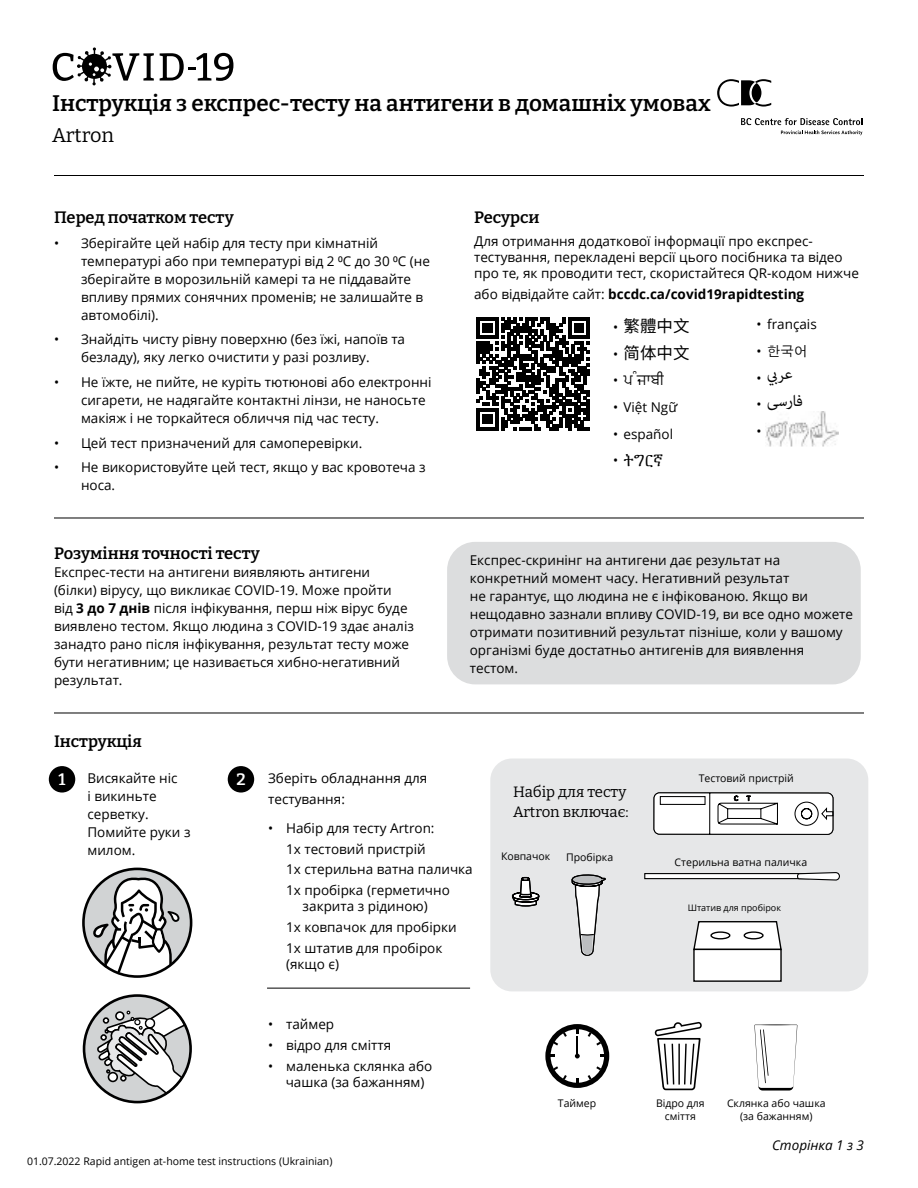
<style>
.page{position:relative;width:918px;height:1188px;background:#fff}
.page>*{position:absolute;margin:0;border:0;box-sizing:border-box;transform-origin:0 0}
.t1{font:600 22.5px "Bitter";color:#000}
.t2{font:22.5px/27px "Adobe Arabic";color:#000}
.t3{font:19.8px "Bitter";color:#000}
.t4{font:600 16.5px "Bitter";letter-spacing:-.005em;color:#000}
.t5{font:16.5px "Monotype Gurmukhi";color:#000}
.t6{font:16.5px "Noto Sans TC";color:#000}
.t7{font:16.5px "Noto Sans SC";color:#000}
.t8{font:600 16.5px "Bitter";color:#fff}
.t9{font:15px/19.2px "Bitter";color:#000}
.t10{font:13.5px/18px "Open Sans";color:#000}
.t11{font:700 13.5px "Open Sans";color:#000}
.t12{font:italic 13.5px "Open Sans";color:#000}
.t13{font:13.5px "Kefa";color:#000}
.t14{font:13.5px "Apple Gothic";color:#000}
.t15{font:10.5px/13.2px "Open Sans";color:#000;text-align:center}
.t16{font:9px "Open Sans";color:#000}
.s1{font-weight:700}
.s2{font-weight:400}
.s3{font-family:"Open Sans";font-size:13.5px}
.s4{font-family:"Open Sans"}
</style>
<div class="page">
<div style="left:447px;top:542px;width:414px;height:142px;background:#dcddde;border-radius:28px"></div>
<hr style="left:54px;top:518px;width:810px;height:1px;background:#000">
<hr style="left:54px;top:713px;width:810px;height:1px;background:#000">
<div style="left:49px;top:766px;width:26px;height:27px;background:#000;border-radius:50%"></div>
<div style="left:228px;top:766px;width:26px;height:27px;background:#000;border-radius:50%"></div>
<svg style="left:84px;top:869px;width:107px;height:104px"></svg>
<div style="left:82px;top:868px;width:110px;height:110px;border:3px solid #000;border-radius:50%"></div>
<svg style="left:84px;top:996px;width:107px;height:106px"></svg>
<div style="left:83px;top:994px;width:109px;height:109px;border:3px solid #000;border-radius:50%"></div>
<div style="left:490px;top:759px;width:378px;height:232px;background:#e6e7e8;border-radius:22px"></div>
<svg style="left:693px;top:921px;width:89px;height:28px;background:#dadada"></svg>
<div style="left:693px;top:949px;width:89px;height:33px;background:#fff;border:1px solid #000"></div>
<svg style="left:511px;top:877px;width:29px;height:30px"></svg>
<div style="left:519px;top:894px;width:13px;height:4px;border:1px solid #000"></div>
<svg style="left:644px;top:873px;width:9px;height:6px"></svg>
<svg style="left:653px;top:792px;width:187px;height:88px"></svg>
<svg style="left:571px;top:874px;width:35px;height:82px"></svg>
<svg style="left:545px;top:1024px;width:64px;height:64px"></svg>
<svg style="left:654px;top:1022px;width:48px;height:69px"></svg>
<svg style="left:754px;top:1024px;width:43px;height:67px"></svg>
<hr style="left:267px;top:988px;width:203px;height:1px;background:#000">
<svg style="left:476px;top:317px;width:114px;height:114px"></svg>
<svg style="left:477px;top:318px;width:112px;height:112px"></svg>
<img style="left:766px;top:411px;width:73px;height:36px">
<svg style="left:53px;top:47px;width:101px;height:38px"></svg>
<svg style="left:160px;top:53px;width:73px;height:28px"></svg>
<svg style="left:741px;top:118px;width:121px;height:17px"></svg>
<svg style="left:717px;top:79px;width:54px;height:28px"></svg>
<hr style="left:54px;top:175px;width:810px;height:1px;background:#000">
<h1 class="t1" style="left:52px;top:89px;width:660px">Інструкція з експрес-тесту на антигени в домашніх умовах</h1>
<h2 class="t3" style="left:52px;top:123px;width:64px">Artron</h2>
<p class="t4" style="left:54px;top:207px;width:181px">Перед початком тесту</p>
<p class="t10" style="left:81px;top:233px;width:351px;text-indent:-27px">• Зберігайте цей набір для тесту при кімнатній температурі або при температурі від 2 ⁰C до 30 ⁰C (не зберігайте в морозильній камері та не піддавайте впливу прямих сонячних променів; не залишайте в автомобілі).</p>
<p class="t10" style="left:81px;top:330px;width:326px;text-indent:-27px">• Знайдіть чисту рівну поверхню (без їжі, напоїв та безладу), яку легко очистити у разі розливу.</p>
<p class="t10" style="left:81px;top:373px;width:352px;text-indent:-27px">• Не їжте, не пийте, не куріть тютюнові або електронні сигарети, не надягайте контактні лінзи, не наносьте макіяж і не торкайтеся обличчя під час тесту.</p>
<p class="t10" style="left:54px;top:433px;width:310px">• Цей тест призначений для самоперевірки.</p>
<p class="t10" style="left:81px;top:458px;width:346px;text-indent:-27px">• Не використовуйте цей тест, якщо у вас кровотеча з носа.</p>
<p class="t4" style="left:54px;top:543px;width:207px">Розуміння точності тесту</p>
<p class="t10" style="left:54px;top:562px;width:361px">Експрес-тести на антигени виявляють антигени (білки) вірусу, що викликає COVID-19. Може пройти<br>від <span class="s1">3 до 7 днів</span> після інфікування, перш ніж вірус буде виявлено тестом. Якщо людина з COVID-19 здає аналіз занадто рано після інфікування, результат тесту може бути негативним; це називається хибно-негативний результат.</p>
<p class="t4" style="left:474px;top:207px;width:67px">Ресурси</p>
<p class="t10" style="left:474px;top:232px;width:386px;line-height:16.2px">Для отримання додаткової інформації про експрес&shy;тестування, перекладені версії цього посібника та відео про те, як проводити тест, скористайтеся QR-кодом нижче</p>
<p class="t11" style="left:474px;top:284px;width:332px"><span class="s2">або відвідайте сайт:</span> bccdc.ca/covid19rapidtesting</p>
<p class="t6" style="left:613px;top:317px;width:78px"><span class="s3">•</span> 繁體中文</p>
<p class="t7" style="left:613px;top:343px;width:78px"><span class="s3">•</span> 简体中文</p>
<p class="t5" style="left:613px;top:371px;width:52px"><span class="s3">•</span> ਪੰਜਾਬੀ</p>
<p class="t10" style="left:613px;top:398px;width:66px">• Việt Ngữ</p>
<p class="t10" style="left:613px;top:424px;width:62px">• español</p>
<p class="t13" style="left:613px;top:453px;width:52px"><span class="s4">•</span> ትግርኛ</p>
<p class="t10" style="left:757px;top:315px;width:62px">• français</p>
<p class="t14" style="left:757px;top:343px;width:53px"><span class="s4">•</span> 한국어</p>
<p class="t10" style="left:757px;top:364px;width:7px;line-height:26.7px;text-align:justify">• • •</p>
<h1 class="t2" style="left:767px;top:357px;width:38px">عري ب<br>فارسی</h1>
<p class="t10" style="left:470px;top:551px;width:385px">Експрес-скринінг на антигени дає результат на конкретний момент часу. Негативний результат<br>не гарантує, що людина не є інфікованою. Якщо ви нещодавно зазнали впливу COVID-19, ви все одно можете отримати позитивний результат пізніше, коли у вашому організмі буде достатньо антигенів для виявлення тестом.</p>
<p class="t4" style="left:54px;top:731px;width:89px">Інструкція</p>
<p class="t10" style="left:87px;top:769px;width:105px">Висякайте ніс<br>і викиньте серветку.<br>Помийте руки з милом.</p>
<p class="t10" style="left:268px;top:767px;width:161px;line-height:20.7px">Зберіть обладнання для тестування:</p>
<p class="t8" style="left:59px;top:769px;width:8px">1</p>
<p class="t8" style="left:236px;top:769px;width:11px">2</p>
<p class="t15" style="left:699px;top:771px;width:97px">Тестовий пристрій</p>
<p class="t9" style="left:513px;top:782px;width:117px">Набір для тесту<br>Artron включає:</p>
<p class="t10" style="left:286px;top:817px;width:188px;line-height:20.7px;text-indent:-18px">• Набір для тесту Artron:<br>1x тестовий пристрій<br>1x стерильна ватна паличка<br>1x пробірка (герметично</p>
<p class="t10" style="left:286px;top:896px;width:172px;line-height:20.7px;text-indent:17px">закрита з рідиною)<br>1x ковпачок для пробірки<br>1x штатив для пробірок</p>
<p class="t10" style="left:286px;top:955px;width:54px">(якщо є)</p>
<p class="t15" style="left:501px;top:849px;width:51px">Ковпачок</p>
<p class="t15" style="left:566px;top:850px;width:49px">Пробірка</p>
<p class="t15" style="left:675px;top:855px;width:134px">Стерильна ватна паличка</p>
<p class="t16" style="left:688px;top:902px;width:95px">Штатив для пробірок</p>
<p class="t10" style="left:268px;top:1015px;width:68px">• таймер</p>
<p class="t10" style="left:268px;top:1036px;width:125px">• відро для сміття</p>
<p class="t10" style="left:286px;top:1057px;width:148px;line-height:16.2px;text-indent:-18px">• маленька склянка або чашка (за бажанням)</p>
<p class="t15" style="left:27px;top:1154px;width:307px">01.07.2022 Rapid antigen at-home test instructions (Ukrainian)</p>
<p class="t15" style="left:558px;top:1096px;width:40px">Таймер</p>
<p class="t15" style="left:656px;top:1096px;width:50px">Відро для сміття</p>
<p class="t15" style="left:727px;top:1097px;width:100px">Склянка або чашка (за бажанням)</p>
<p class="t12" style="left:772px;top:1136px;width:93px">Сторінка 1 з 3</p>
</div>
